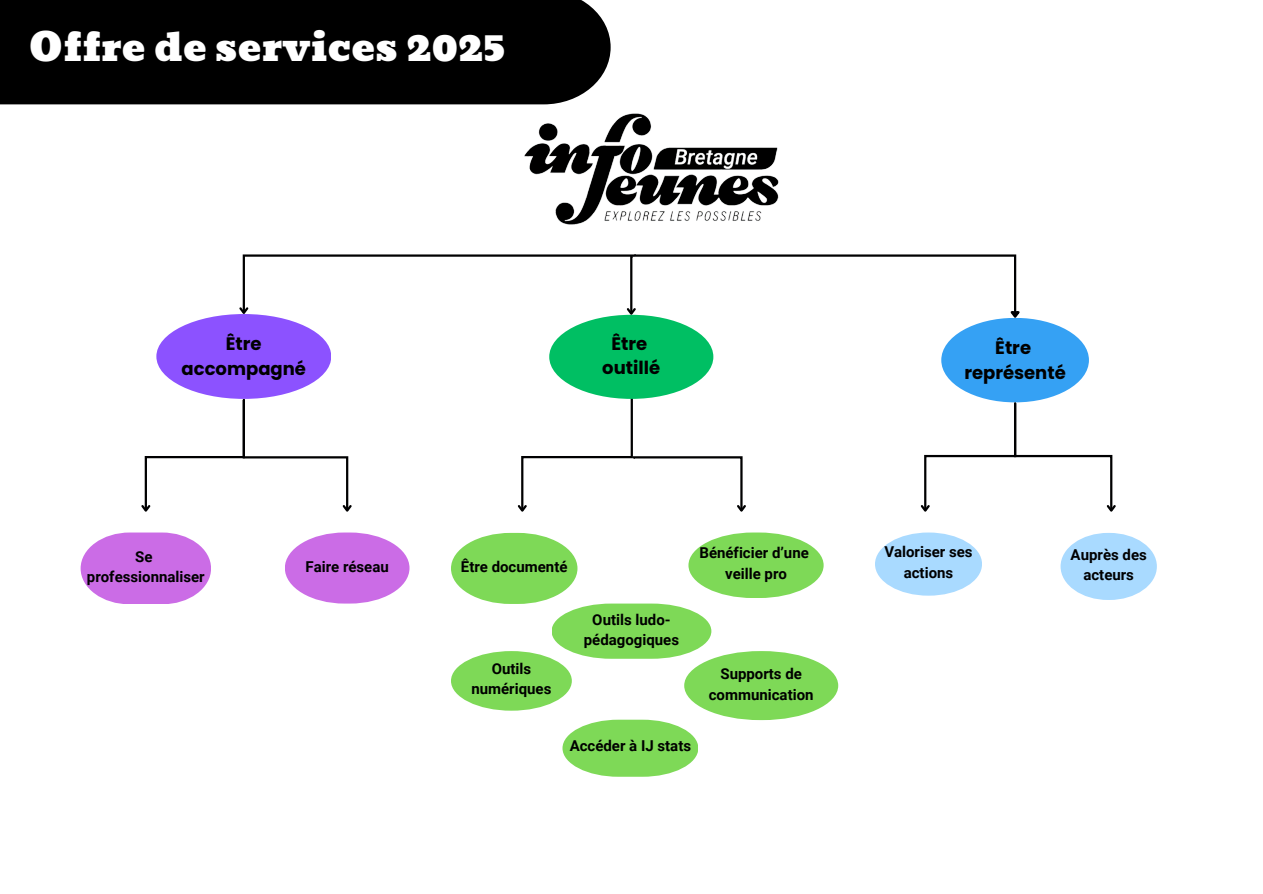
<style>
.page{position:relative;width:1263px;height:894px;background:#fff}
.page>*{position:absolute;margin:0;border:0;box-sizing:border-box;transform-origin:0 0}
.t1{font:39px "Bevan";color:#fff}
.t2{font:700 18px/24.8px "Poppins";color:#000;text-align:center}
.t3{font:700 15px/20.2px "Roboto";color:#000;text-align:center}
</style>
<div class="page">
<svg style="left:81px;top:532px;width:130px;height:72px"></svg>
<img style="left:524px;top:113px;width:255px;height:112px">
<svg style="left:517px;top:386px;width:229px;height:126px"></svg>
<div style="left:156px;top:314px;width:175px;height:85px;background:#8c52ff;border-radius:50%"></div>
<svg style="left:285px;top:532px;width:124px;height:71px"></svg>
<div style="left:941px;top:318px;width:148px;height:84px;background:#35a1f4;border-radius:50%"></div>
<svg style="left:1060px;top:533px;width:97px;height:66px"></svg>
<div style="left:0;top:0;width:611px;height:104px;background:#000"></div>
<svg style="left:141px;top:397px;width:211px;height:115px"></svg>
<div style="left:549px;top:315px;width:164px;height:84px;background:#00bf63;border-radius:50%"></div>
<svg style="left:920px;top:401px;width:196px;height:111px"></svg>
<svg style="left:875px;top:532px;width:107px;height:63px"></svg>
<svg style="left:451px;top:532px;width:387px;height:244px"></svg>
<svg style="left:237px;top:254px;width:786px;height:66px"></svg>
<p class="t1" style="left:29px;top:16px;width:477px">Offre de services 2025</p>
<h2 class="t2" style="left:182px;top:331px;width:126px">Être accompagné</h2>
<p class="t2" style="left:602px;top:331px;width:59px">Être outillé</p>
<p class="t2" style="left:964px;top:335px;width:103px">Être représenté</p>
<h1 class="t3" style="left:135px;top:546px;width:19px">Se</h1>
<p class="t3" style="left:87px;top:566px;width:119px">professionnaliser</p>
<h2 class="t3" style="left:305px;top:556px;width:85px">Faire réseau</h2>
<p class="t3" style="left:461px;top:557px;width:108px">Être documenté</p>
<p class="t3" style="left:699px;top:543px;width:111px">Bénéficier d’une</p>
<p class="t3" style="left:725px;top:563px;width:63px">veille pro</p>
<p class="t3" style="left:884px;top:542px;width:90px">Valoriser ses actions</p>
<p class="t3" style="left:1071px;top:544px;width:78px">Auprès des acteurs</p>
<p class="t3" style="left:584px;top:609px;width:97px">Outils ludo&shy;pédagogiques</p>
<h2 class="t3" style="left:471px;top:658px;width:81px">Outils numériques</h2>
<p class="t3" style="left:709px;top:663px;width:106px">Supports de communication</p>
<p class="t3" style="left:570px;top:735px;width:123px">Accéder à IJ stats</p>
</div>
